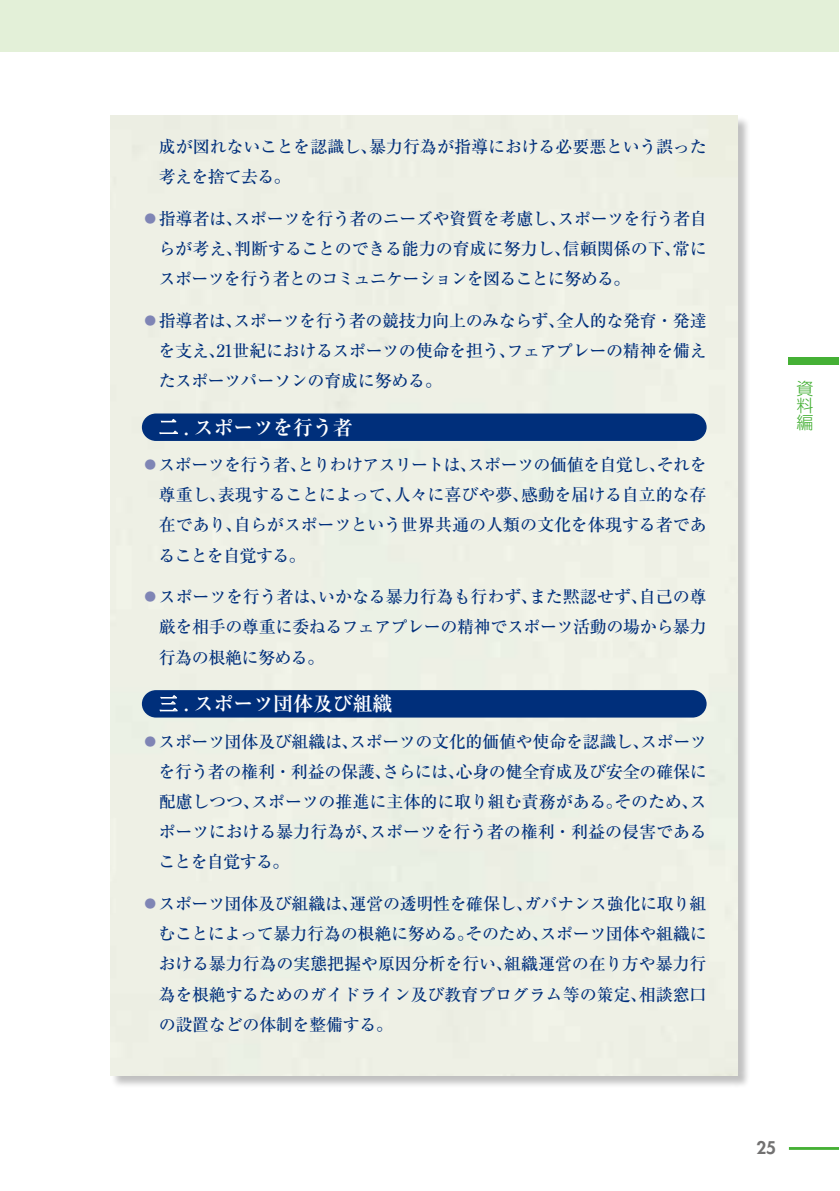
<style>
.page{position:relative;width:840px;height:1191px;background:#fff}
.page>*{position:absolute;margin:0;border:0;box-sizing:border-box;transform-origin:0 0}
.t1{font:700 19.8px "Ryumin Pro";color:#fff}
.t2{font:500 17px/30.2px "Ryumin Pro";letter-spacing:-.015em;color:#002f7b;text-align:justify}
.t3{font:300 17px/17px "UD Shin Go NT Pro";color:#45b035;text-align:justify}
.t4{font:800 17px "Futura Std";color:#727171}
.s1{color:#7f85b5}
</style>
<div class="page">
<hr style="left:788px;top:1147px;width:50px;height:2px;background:#45b035">
<div style="left:0;top:1px;width:838px;height:50px;background:#e3f0d8"></div>
<div style="left:788px;top:357px;width:50px;height:8px;background:#45b035"></div>
<div style="left:111px;top:115px;width:638px;height:973px;background:#000;opacity:.25"></div>
<div style="left:111px;top:115px;width:626px;height:960px;background:#eef0e5"></div>
<div style="left:142px;top:413px;width:564px;height:28px;background:#002f7b;border-radius:14px"></div>
<svg style="left:159px;top:419px;width:19px;height:15px"></svg>
<div style="left:142px;top:690px;width:564px;height:27px;background:#002f7b;border-radius:14px"></div>
<svg style="left:159px;top:695px;width:19px;height:16px"></svg>
<p class="t2" style="left:159px;top:130px;width:549px">成が図れないことを認識し、暴力行為が指導における必要悪という誤った考えを捨て去る。</p>
<p class="t2" style="left:158px;top:202px;width:549px;text-indent:-17px"><span class="s1">●</span>指導者は、スポーツを行う者のニーズや資質を考慮し、スポーツを行う者自らが考え、判断することのできる能力の育成に努力し、信頼関係の下、常にスポーツを行う者とのコミュニケーションを図ることに努める。</p>
<p class="t2" style="left:158px;top:304px;width:549px;text-indent:-17px"><span class="s1">●</span>指導者は、スポーツを行う者の競技力向上のみならず、全人的な発育・発達を支え、21世紀におけるスポーツの使命を担う、フェアプレーの精神を備えたスポーツパーソンの育成に努める。</p>
<p class="t1" style="left:159px;top:411px;width:195px">二 . スポーツを行う者</p>
<p class="t2" style="left:158px;top:448px;width:549px;text-indent:-17px"><span class="s1">●</span>スポーツを行う者、とりわけアスリートは、スポーツの価値を自覚し、それを尊重し、表現することによって、人々に喜びや夢、感動を届ける自立的な存在であり、自らがスポーツという世界共通の人類の文化を体現する者であることを自覚する。</p>
<p class="t2" style="left:159px;top:580px;width:549px;text-indent:-17px"><span class="s1">●</span>スポーツを行う者は、いかなる暴力行為も行わず、また黙認せず、自己の尊厳を相手の尊重に委ねるフェアプレーの精神でスポーツ活動の場から暴力行為の根絶に努める。</p>
<p class="t1" style="left:159px;top:688px;width:235px">三 . スポーツ団体及び組織</p>
<p class="t2" style="left:158px;top:725px;width:549px;text-indent:-17px"><span class="s1">●</span>スポーツ団体及び組織は、スポーツの文化的価値や使命を認識し、スポーツを行う者の権利・利益の保護、さらには、心身の健全育成及び安全の確保に配慮しつつ、スポーツの推進に主体的に取り組む責務がある。そのため、スポーツにおける暴力行為が、スポーツを行う者の権利・利益の侵害であることを自覚する。</p>
<p class="t2" style="left:158px;top:887px;width:549px;text-indent:-17px"><span class="s1">●</span>スポーツ団体及び組織は、運営の透明性を確保し、ガバナンス強化に取り組むことによって暴力行為の根絶に努める。そのため、スポーツ団体や組織における暴力行為の実態把握や原因分析を行い、組織運営の在り方や暴力行為を根絶するためのガイドライン及び教育プログラム等の策定、相談窓口の設置などの体制を整備する。</p>
<p class="t3" style="left:796px;top:379px;width:19px">資料編</p>
<p class="t4" style="left:756px;top:1137px;width:21px">25</p>
</div>
